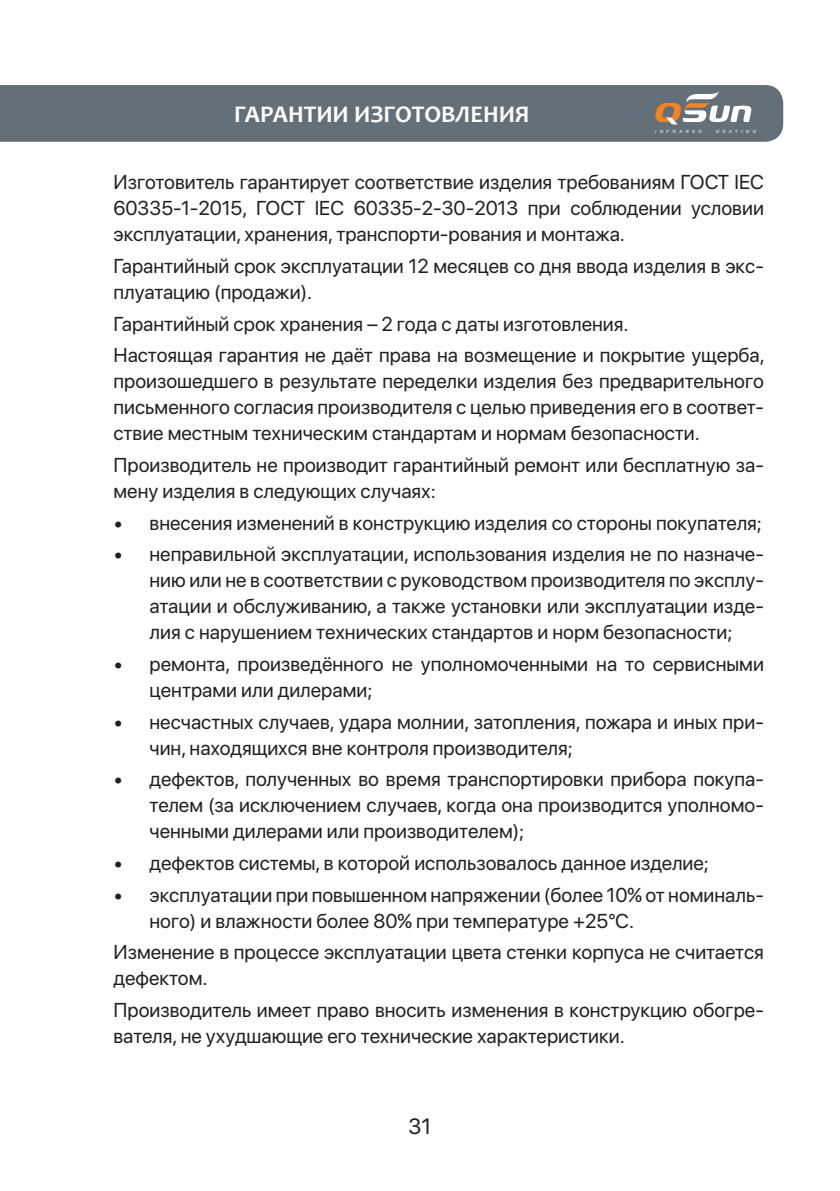
<style>
.page{position:relative;width:840px;height:1191px;background:#fff}
.page>*{position:absolute;margin:0;border:0;box-sizing:border-box;transform-origin:0 0}
.t1{font:700 24px "Candara";color:#fff}
.t2{font:22px "SF Pro Display";color:#231f20}
.t3{font:20px/26px "SF Pro Display";color:#231f20}
.t4{font:italic 4.4px "Arial";color:#fff}
</style>
<div class="page">
<div style="left:0;top:85px;width:783px;height:57px;background:#647079"></div>
<svg style="left:654px;top:91px;width:97px;height:33px"></svg>
<p class="t1" style="left:234px;top:99px;width:297px">ГАРАНТИИ ИЗГОТОВЛЕНИЯ</p>
<p class="t4" style="left:654px;top:129px;width:49px">INFRARED</p>
<p class="t4" style="left:715px;top:129px;width:43px">HEATING</p>
<p class="t3" style="left:113px;top:168px;width:651px;text-align:justify">Изготовитель гарантирует соответствие изделия требованиям ГОСТ IEC 60335-1-2015, ГОСТ IEC 60335-2-30-2013 при соблюдении условии эксплуатации, хранения, транспорти-рования и монтажа.</p>
<p class="t3" style="left:113px;top:251px;width:651px">Гарантийный срок эксплуатации 12 месяцев со дня ввода изделия в экс&shy;плуатацию (продажи).</p>
<p class="t3" style="left:113px;top:306px;width:652px;line-height:31.6px">Гарантийный срок хранения – 2 года с даты изготовления.<br>Настоящая гарантия не даёт права на возмещение и покрытие ущерба,</p>
<p class="t3" style="left:113px;top:367px;width:651px;text-align:justify">произошедшего в результате переделки изделия без предварительного письменного согласия производителя с целью приведения его в соответ&shy;ствие местным техническим стандартам и нормам безопасности.</p>
<p class="t3" style="left:113px;top:450px;width:651px">Производитель не производит гарантийный ремонт или бесплатную за&shy;мену изделия в следующих случаях:</p>
<p class="t3" style="left:113px;top:508px;width:649px">• внесения изменений в конструкцию изделия со стороны покупателя;</p>
<p class="t3" style="left:149px;top:540px;width:615px;text-align:justify;text-indent:-36px">• неправильной эксплуатации, использования изделия не по назначе&shy;нию или не в соответствии с руководством производителя по эксплу&shy;атации и обслуживанию, а также установки или эксплуатации изде&shy;лия с нарушением технических стандартов и норм безопасности;</p>
<p class="t3" style="left:149px;top:649px;width:615px;text-indent:-36px">• ремонта, произведённого не уполномоченными на то сервисными центрами или дилерами;</p>
<p class="t3" style="left:149px;top:707px;width:615px;text-indent:-36px">• несчастных случаев, удара молнии, затопления, пожара и иных при&shy;чин, находящихся вне контроля производителя;</p>
<p class="t3" style="left:149px;top:765px;width:615px;text-align:justify;text-indent:-36px">• дефектов, полученных во время транспортировки прибора покупа&shy;телем (за исключением случаев, когда она производится уполномо&shy;ченными дилерами или производителем);</p>
<p class="t3" style="left:113px;top:848px;width:596px">• дефектов системы, в которой использовалось данное изделие;</p>
<p class="t3" style="left:149px;top:880px;width:615px;text-indent:-36px">• эксплуатации при повышенном напряжении (более 10% от номиналь&shy;ного) и влажности более 80% при температуре +25°С.</p>
<p class="t3" style="left:113px;top:938px;width:651px">Изменение в процессе эксплуатации цвета стенки корпуса не считается дефектом.</p>
<p class="t3" style="left:113px;top:995px;width:651px">Производитель имеет право вносить изменения в конструкцию обогре&shy;вателя, не ухудшающие его технические характеристики.</p>
<p class="t2" style="left:408px;top:1110px;width:24px">31</p>
</div>
